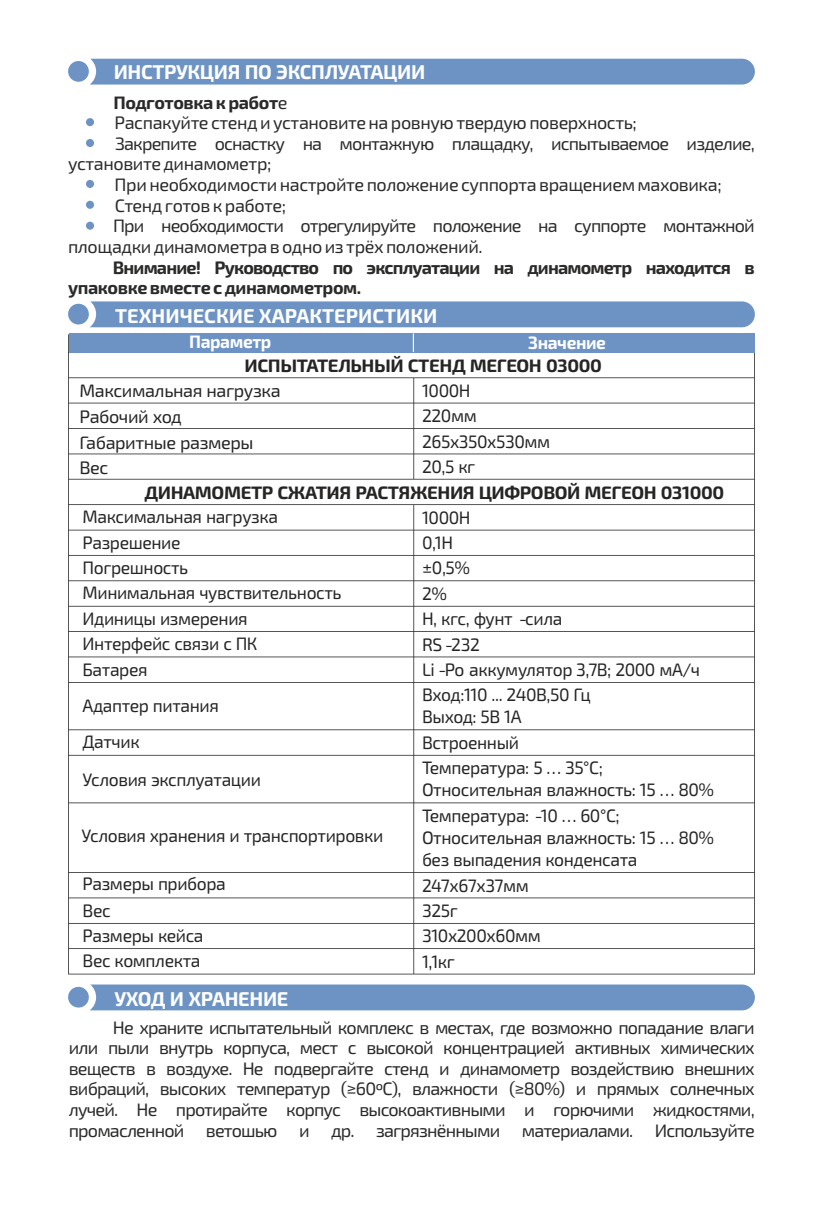
<style>
.page{position:relative;width:823px;height:1225px;background:#fff}
.page>*{position:absolute;margin:0;border:0;box-sizing:border-box;transform-origin:0 0}
.t1{font:700 20px "Exo 2.0";letter-spacing:-.02em;color:#fefefe}
.t2{font:700 20px "Exo 2.0";color:#fefefe}
.t3{font:18px/20.6px "Exo 2.0";letter-spacing:-.035em;color:#2b2a29}
.t4{font:18px/25.4px "Exo 2.0";letter-spacing:-.025em;color:#262524}
.t5{font:700 18px/20.6px "Exo 2.0";letter-spacing:-.05em;color:#2b2a29}
.t6{font:700 18px "Exo 2.0";letter-spacing:-.025em;color:#262524;scale:1.04 1}
.t7{font:700 18px "Exo 2.0";letter-spacing:-.025em;color:#2b2a29}
.t8{font:700 18px "Exo 2.0";letter-spacing:-.025em;color:#fefefe;scale:.96 1}
.t9{font:18px "Exo 2.0";letter-spacing:-.025em;color:#262524;scale:1.04 1}
.s1{font-weight:400}
</style>
<div class="page">
<div style="left:68px;top:301px;width:686px;height:26px;background:#6d93c5"></div>
<svg style="left:68px;top:334px;width:686px;height:640px"></svg>
<div style="left:68px;top:59px;width:686px;height:26px;background:#6d93c5"></div>
<div style="left:86px;top:118px;width:8px;height:8px;background:#6d93c5;border-radius:50%"></div>
<div style="left:86px;top:139px;width:8px;height:8px;background:#6d93c5;border-radius:50%"></div>
<div style="left:86px;top:180px;width:8px;height:8px;background:#6d93c5;border-radius:50%"></div>
<div style="left:86px;top:201px;width:8px;height:8px;background:#6d93c5;border-radius:50%"></div>
<div style="left:70px;top:333px;width:684px;height:20px;background:#6d93c5"></div>
<div style="left:68px;top:984px;width:686px;height:26px;background:#6d93c5"></div>
<svg style="left:412px;top:333px;width:1px;height:19px"></svg>
<div style="left:86px;top:222px;width:8px;height:8px;background:#6d93c5;border-radius:50%"></div>
<p class="t1" style="left:114px;top:65px;width:313px">ИНСТРУКЦИЯ ПО ЭКСПЛУАТАЦИИ</p>
<p class="t7" style="left:113px;top:96px;width:176px">Подготовка к работ<span class="s1">е</span></p>
<p class="t3" style="left:114px;top:114px;width:523px">Распакуйте стенд и установите на ровную твердую поверхность;</p>
<p class="t3" style="left:68px;top:135px;width:687px;text-indent:47px">Закрепите оснастку на монтажную плащадку, испытываемое изделие, установите динамометр;</p>
<p class="t3" style="left:115px;top:197px;width:173px">Стенд готов к работе;</p>
<p class="t3" style="left:115px;top:176px;width:608px">При необходимости настройте положение суппорта вращением маховика;</p>
<p class="t3" style="left:68px;top:217px;width:687px;text-indent:45px">При необходимости отрегулируйте положение на суппорте монтажной площадки динамометра в одно из трёх положений.</p>
<p class="t5" style="left:68px;top:259px;width:687px;text-indent:45px">Внимание! Руководство по эксплуатации на динамометр находится в упаковке вместе с динамометром.</p>
<p class="t2" style="left:115px;top:309px;width:323px">ТЕХНИЧЕСКИЕ ХАРАКТЕРИСТИКИ</p>
<p class="t6" style="left:244px;top:359px;width:345px">ИСПЫТАТЕЛЬНЫЙ СТЕНД МЕГЕОН 03000</p>
<p class="t4" style="left:422px;top:379px;width:130px">1000Н<br>220мм<br>265х350х530мм<br>20,5 кг</p>
<p class="t6" style="left:144px;top:486px;width:558px">ДИНАМОМЕТР СЖАТИЯ РАСТЯЖЕНИЯ ЦИФРОВОЙ МЕГЕОН 031000</p>
<p class="t8" style="left:189px;top:336px;width:87px">Параметр</p>
<p class="t8" style="left:528px;top:337px;width:82px">Значение</p>
<p class="t4" style="left:79px;top:380px;width:203px">Максимальная нагрузка<br>Рабочий ход<br>Габаритные размеры<br>Вес</p>
<p class="t9" style="left:329px;top:486px;width:10px">-</p>
<p class="t4" style="left:82px;top:506px;width:260px">Максимальная нагрузка<br>Разрешение<br>Погрешность<br>Минимальная чувствительность<br>Идиницы измерения<br>Интерфейс связи c ПК<br>Батарея</p>
<p class="t4" style="left:82px;top:690px;width:138px;line-height:36px">Адаптер питания<br>Датчик</p>
<p class="t4" style="left:82px;top:769px;width:180px">Условия эксплуатации</p>
<p class="t4" style="left:81px;top:824px;width:303px">Условия хранения и транспортировки</p>
<p class="t4" style="left:82px;top:872px;width:145px">Размеры прибора<br>Вес<br>Размеры кейса<br>Вес комплекта</p>
<p class="t1" style="left:114px;top:991px;width:175px">УХОД И ХРАНЕНИЕ</p>
<p class="t4" style="left:422px;top:506px;width:279px">1000Н<br>0,1Н<br>±0,5%<br>2%<br>Н, кгс, фунт -сила<br>RS -232<br>Li -Po аккумулятор 3,7В; 2000 мА/ч<br>Вход:110 ... 240В,50 Гц</p>
<p class="t4" style="left:422px;top:706px;width:182px">Выход: 5В 1А<br>Встроенный<br>Температура: 5 … 35°С;</p>
<p class="t4" style="left:422px;top:779px;width:293px">Относительная влажность: 15 … 80%<br>Температура: -10 … 60°С;</p>
<p class="t4" style="left:422px;top:828px;width:293px;line-height:22.2px">Относительная влажность: 15 … 80% без выпадения конденсата</p>
<p class="t4" style="left:422px;top:874px;width:120px">247х67х37мм<br>325г<br>310х200х60мм<br>1,1кг</p>
<p class="t3" style="left:69px;top:1018px;width:687px;text-align:justify;text-indent:44px">Не храните испытательный комплекс в местах, где возможно попадание влаги или пыли внутрь корпуса, мест с высокой концентрацией активных химических веществ в воздухе. Не подвергайте стенд и динамометр воздействию внешних вибраций, высоких температур (≥60ºС), влажности (≥80%) и прямых солнечных лучей. Не протирайте корпус высокоактивными и горючими жидкостями, промасленной ветошью и др. загрязнёнными материалами. Используйте</p>
</div>
